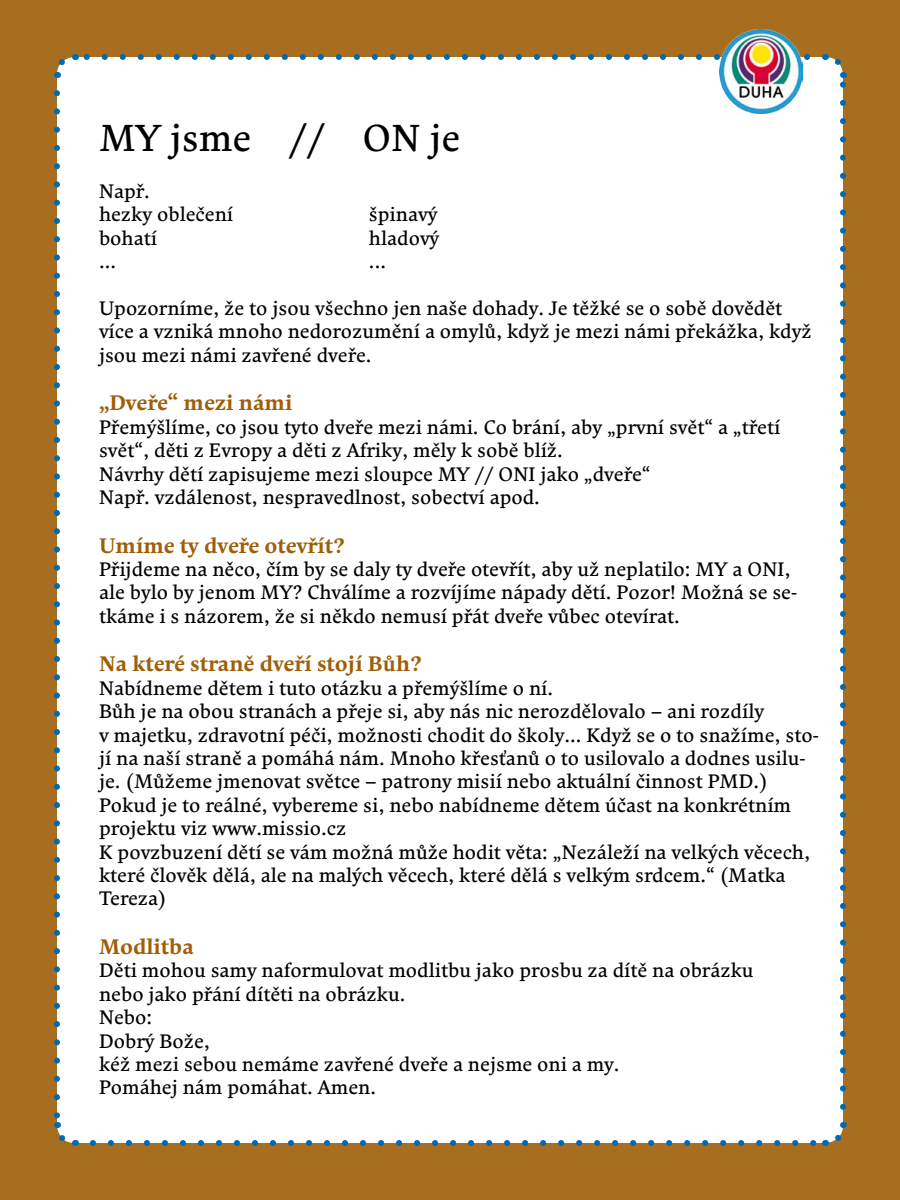
<style>
.page{position:relative;width:900px;height:1200px;background:#a86e20}
.page>*{position:absolute;margin:0;border:0;box-sizing:border-box;transform-origin:0 0}
.t1{font:37.5px "Comenia Serif Pro";color:#000}
.t2{font:700 21px "Comenia Serif Pro";color:#9f5e07}
.t3{font:19.5px/23.4px "Comenia Serif Pro";color:#000}
.s1{font-family:"Comenia Sans"}
</style>
<div class="page">
<div style="left:57px;top:57px;width:786px;height:1086px;background:#fff;border-radius:18px"></div>
<svg style="left:840px;top:84px;width:6px;height:1023px"></svg>
<svg style="left:84px;top:54px;width:723px;height:6px"></svg>
<svg style="left:54px;top:93px;width:6px;height:1023px"></svg>
<svg style="left:93px;top:1140px;width:723px;height:6px"></svg>
<svg style="left:824px;top:54px;width:22px;height:24px"></svg>
<svg style="left:54px;top:54px;width:22px;height:24px"></svg>
<svg style="left:54px;top:1122px;width:22px;height:24px"></svg>
<svg style="left:825px;top:1122px;width:22px;height:24px"></svg>
<img style="left:720px;top:30px;width:83px;height:83px">
<h1 class="t1" style="left:99px;top:111px;width:363px">MY jsme // ON je</h1>
<p class="t3" style="left:99px;top:179px;width:136px">Např.<br>hezky oblečení</p>
<p class="t3" style="left:369px;top:203px;width:70px">špinavý</p>
<p class="t3" style="left:99px;top:226px;width:60px">bohatí</p>
<p class="t3" style="left:369px;top:226px;width:72px">hladový</p>
<p class="t3" style="left:99px;top:249px;width:19px">...</p>
<p class="t3" style="left:369px;top:249px;width:19px">...</p>
<p class="t3" style="left:99px;top:296px;width:714px">Upozorníme, že to jsou všechno jen naše dohady. Je těžké se o sobě dovědět více a vzniká mnoho nedorozumění a omylů, když je mezi námi překážka, když jsou mezi námi zavřené dveře.</p>
<p class="t2" style="left:99px;top:388px;width:195px">„Dveře“ mezi námi</p>
<p class="t3" style="left:99px;top:415px;width:683px">Přemýšlíme, co jsou tyto dveře mezi námi. Co brání, aby „první svět“ a „třetí svět“, děti z Evropy a děti z Afriky, měly k sobě blíž.<br>Návrhy dětí zapisujeme mezi sloupce MY // ONI jako „dveře“<br>Např. vzdálenost, nespravedlnost, sobectví apod.</p>
<p class="t2" style="left:99px;top:530px;width:247px">Umíme ty dveře otevřít?</p>
<p class="t3" style="left:99px;top:557px;width:700px">Přijdeme na něco, čím by se daly ty dveře otevřít, aby už neplatilo: MY a ONI, ale bylo by jenom MY? Chválíme a rozvíjíme nápady dětí. Pozor! Možná se se&shy;tkáme i s názorem, že si někdo nemusí přát dveře vůbec otevírat.</p>
<p class="t2" style="left:99px;top:649px;width:324px">Na které straně dveří stojí Bůh?</p>
<p class="t3" style="left:99px;top:676px;width:721px">Nabídneme dětem i tuto otázku a přemýšlíme o ní.<br>Bůh je na obou stranách a přeje si, aby nás nic nerozdělovalo <span class="s1">−</span> ani rozdíly<br>v majetku, zdravotní péči, možnosti chodit do školy... Když se o to snažíme, sto&shy;jí na naší straně a pomáhá nám. Mnoho křesťanů o to usilovalo a dodnes usilu&shy;je. (Můžeme jmenovat světce <span class="s1">−</span> patrony misií nebo aktuální činnost PMD.)<br>Pokud je to reálné, vybereme si, nebo nabídneme dětem účast na konkrétním projektu viz www.missio.cz<br>K povzbuzení dětí se vám možná může hodit věta: „Nezáleží na velkých věcech, které člověk dělá, ale na malých věcech, které dělá s velkým srdcem.“ (Matka Tereza)</p>
<p class="t2" style="left:99px;top:932px;width:96px">Modlitba</p>
<p class="t3" style="left:99px;top:959px;width:656px">Děti mohou samy naformulovat modlitbu jako prosbu za dítě na obrázku nebo jako přání dítěti na obrázku.<br>Nebo:<br>Dobrý Bože,<br>kéž mezi sebou nemáme zavřené dveře a nejsme oni a my.<br>Pomáhej nám pomáhat. Amen.</p>
</div>
